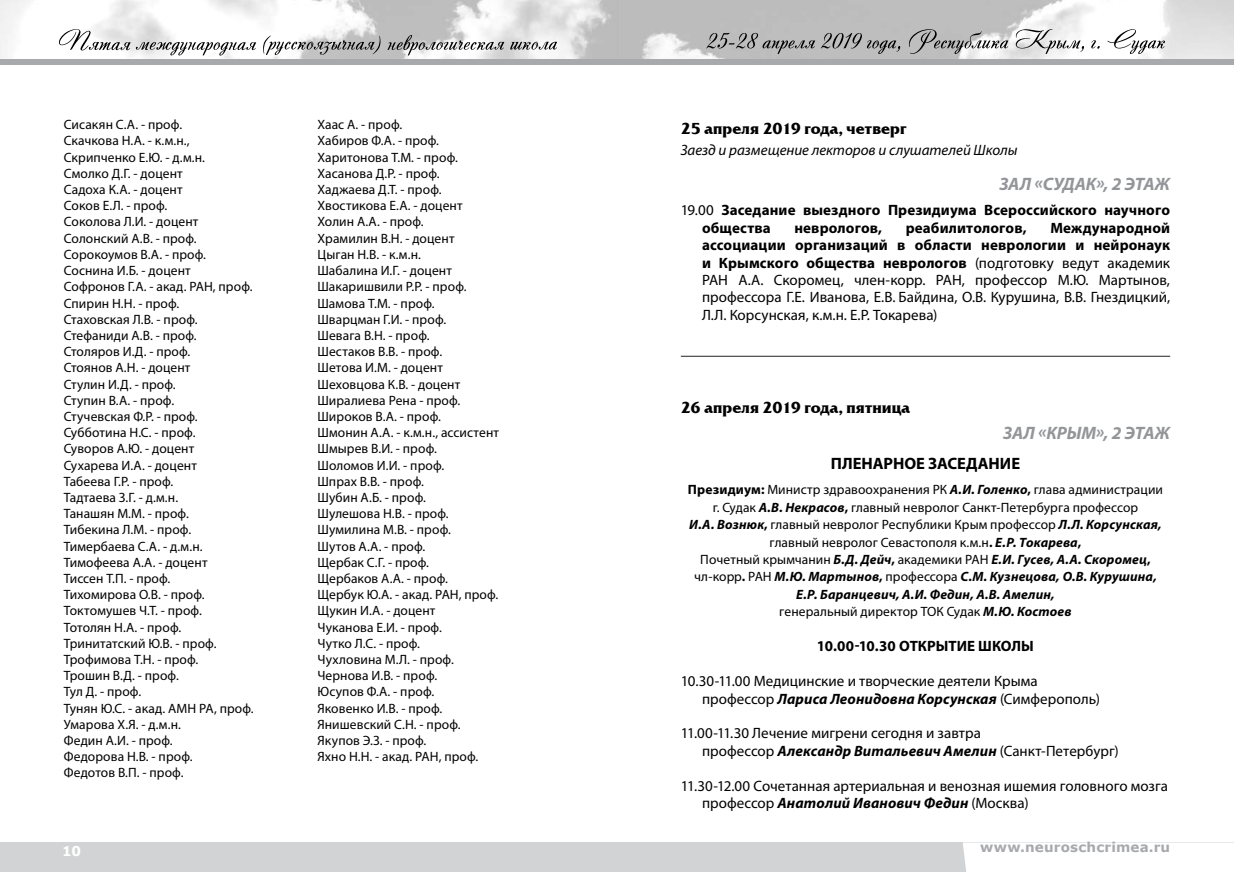
<style>
.page{position:relative;width:1234px;height:872px;background:#fff}
.page>*{position:absolute;margin:0;border:0;box-sizing:border-box;transform-origin:0 0}
.t1{font:italic 700 18px "Myriad Pro";letter-spacing:-.005em;color:#939598}
.t2{font:700 16.5px "Myriad Pro";letter-spacing:.005em;color:#000}
.t3{font:700 15.75px "Friz Quadrata C";letter-spacing:.01em;color:#000}
.t4{font:15px/17.4px "Myriad Pro";letter-spacing:.005em;color:#000}
.t5{font:700 15px/17.4px "Myriad Pro";letter-spacing:.01em;color:#000}
.t6{font:italic 15px "Myriad Pro";color:#000}
.t7{font:13.5px/16.2px "Myriad Pro";letter-spacing:.01em;color:#000}
.t8{font:700 13.5px "Verdana";letter-spacing:.015em;color:#a7a9ac}
.t9{font:700 13.5px "Verdana";color:#fff}
.s1{font-weight:400}
.s2{font-weight:700}
.s3{font-weight:700;font-style:italic}
</style>
<div class="page">
<img style="left:0;top:0;width:1233px;height:59px">
<div style="left:0;top:59px;width:617px;height:5px;background:#a7a9ac"></div>
<div style="left:0;top:842px;width:617px;height:30px;background:#d1d3d4"></div>
<svg style="left:136px;top:42px;width:120px;height:14px"></svg>
<svg style="left:263px;top:36px;width:117px;height:19px"></svg>
<svg style="left:59px;top:29px;width:71px;height:22px"></svg>
<svg style="left:387px;top:35px;width:117px;height:20px"></svg>
<svg style="left:510px;top:42px;width:47px;height:8px"></svg>
<svg style="left:706px;top:33px;width:194px;height:21px;background:#a1a1a1"></svg>
<svg style="left:908px;top:29px;width:100px;height:25px;background:#b0b0b0"></svg>
<svg style="left:1015px;top:29px;width:68px;height:25px"></svg>
<svg style="left:1090px;top:40px;width:9px;height:9px"></svg>
<svg style="left:1107px;top:29px;width:57px;height:25px"></svg>
<div style="left:617px;top:59px;width:616px;height:5px;background:#a7a9ac"></div>
<div style="left:617px;top:842px;width:616px;height:30px;background:#d1d3d4"></div>
<div style="left:963px;top:842px;width:270px;height:30px;background:#fff"></div>
<hr style="left:680px;top:356px;width:489px;height:1px;background:#222">
<p class="t7" style="left:64px;top:116px;width:191px">Сисакян С.А. - проф.<br>Скачкова Н.А. - к.м.н.,<br>Скрипченко Е.Ю. - д.м.н.<br>Смолко Д.Г. - доцент<br>Садоха К.А. - доцент<br>Соков Е.Л. - проф.<br>Соколова Л.И. - доцент<br>Солонский А.В. - проф.<br>Сорокоумов В.А. - проф.<br>Соснина И.Б. - доцент<br>Софронов Г.А. - акад. РАН, проф.<br>Спирин Н.Н. - проф.<br>Стаховская Л.В. - проф.<br>Стефаниди А.В. - проф.<br>Столяров И.Д. - проф.<br>Стоянов А.Н. - доцент<br>Стулин И.Д. - проф.<br>Ступин В.А. - проф.<br>Стучевская Ф.Р. - проф.<br>Субботина Н.С. - проф.<br>Суворов А.Ю. - доцент<br>Сухарева И.А. - доцент<br>Табеева Г.Р. - проф.<br>Тадтаева З.Г. - д.м.н.<br>Танашян М.М. - проф.<br>Тибекина Л.М. - проф.<br>Тимербаева С.А. - д.м.н.<br>Тимофеева А.А. - доцент<br>Тиссен Т.П. - проф.<br>Тихомирова О.В. - проф.<br>Токтомушев Ч.Т. - проф.<br>Тотолян Н.А. - проф.<br>Тринитатский Ю.В. - проф.<br>Трофимова Т.Н. - проф.<br>Трошин В.Д. - проф.<br>Тул Д. - проф.<br>Тунян Ю.С. - акад. АМН РА, проф.<br>Умарова Х.Я. - д.м.н.<br>Федин А.И. - проф.<br>Федорова Н.В. - проф.<br>Федотов В.П. - проф.</p>
<p class="t7" style="left:317px;top:116px;width:183px">Хаас А. - проф.<br>Хабиров Ф.А. - проф.<br>Харитонова Т.М. - проф.<br>Хасанова Д.Р. - проф.<br>Хаджаева Д.Т. - проф.<br>Хвостикова Е.А. - доцент<br>Холин А.А. - проф.<br>Храмилин В.Н. - доцент<br>Цыган Н.В. - к.м.н.<br>Шабалина И.Г. - доцент<br>Шакаришвили Р.Р. - проф.<br>Шамова Т.М. - проф.<br>Шварцман Г.И. - проф.<br>Шевага В.Н. - проф.<br>Шестаков В.В. - проф.<br>Шетова И.М. - доцент<br>Шеховцова К.В. - доцент<br>Ширалиева Рена - проф.<br>Широков В.А. - проф.<br>Шмонин А.А. - к.м.н., ассистент<br>Шмырев В.И. - проф.<br>Шоломов И.И. - проф.<br>Шпрах В.В. - проф.<br>Шубин А.Б. - проф.<br>Шулешова Н.В. - проф.<br>Шумилина М.В. - проф.<br>Шутов А.А. - проф.<br>Щербак С.Г. - проф.<br>Щербаков А.А. - проф.<br>Щербук Ю.А. - акад. РАН, проф.<br>Щукин И.А. - доцент<br>Чуканова Е.И. - проф.<br>Чутко Л.С. - проф.<br>Чухловина М.Л. - проф.<br>Чернова И.В. - проф.<br>Юсупов Ф.А. - проф.<br>Яковенко И.В. - проф.<br>Янишевский С.Н. - проф.<br>Якупов Э.З. - проф.<br>Яхно Н.Н. - акад. РАН, проф.</p>
<p class="t3" style="left:680px;top:119px;width:227px">25 апреля 2019 года, четверг</p>
<p class="t6" style="left:680px;top:141px;width:338px">Заезд и размещение лекторов и слушателей Школы</p>
<h1 class="t1" style="left:999px;top:172px;width:170px">Зал «Судак», 2 эта ж</h1>
<p class="t5" style="left:702px;top:201px;width:469px;text-indent:-21px"><span class="s1">19.00</span> Заседание выездного Президиума Всероссийского научного общества</p>
<p class="t5" style="left:794px;top:218px;width:89px">неврологов,</p>
<p class="t5" style="left:905px;top:218px;width:122px">реабилитологов,</p>
<p class="t4" style="left:702px;top:219px;width:469px;text-align:justify;text-indent:348px"><span class="s2">Международной ассоциации организаций в области неврологии и нейронаук и Крымского общества неврологов</span> (подготовку ведут академик РАН А.А. Скоромец, член-корр. РАН, профессор М.Ю. Мартынов, профессора Г.Е. Иванова, Е.В. Байдина, О.В. Курушина, В.В. Гнездицкий, Л.Л. Корсунская, к.м.н. Е.Р. Токарева)</p>
<p class="t3" style="left:680px;top:398px;width:231px">26 апреля 2019 года, пятница</p>
<h1 class="t1" style="left:1002px;top:421px;width:10px">зал</h1>
<h1 class="t1" style="left:1037px;top:421px;width:131px">«Крым», 2 эта ж</h1>
<p class="t2" style="left:830px;top:452px;width:191px">Пленарное заседание</p>
<p class="t7" style="left:687px;top:481px;width:476px;line-height:17.4px;text-align:center"><span class="s2">Президиум:</span> Министр здравоохранения РК <span class="s3">А.И. Голенко</span><span class="s2">,</span> глава администрации г. Судак <span class="s3">А.В. Некрасов</span><span class="s2">,</span> главный невролог Санкт-Петербурга профессор<br><span class="s3">И.А. Вознюк</span><span class="s2">,</span> главный невролог Республики Крым профессор <span class="s3">Л.Л</span><span class="s2">.</span> <span class="s3">Корсунская, </span>главный невролог Севастополя к.м.н<span class="s2">.</span> <span class="s3">Е.Р. Токарева</span><span class="s2">,<br></span>Почетный крымчанин <span class="s3">Б.Д. Дейч</span><span class="s2">,</span> академики РАН <span class="s3">Е.И. Гусев, А.А. Скоромец</span><span class="s2">, </span>чл-корр<span class="s2">.</span> РАН <span class="s3">М.Ю. Мартынов</span><span class="s2">,</span> профессора <span class="s3">С.М. Кузнецова, О.В. Курушина, Е.Р. Баранцевич, А.И. Федин, А.В. Амелин,<br></span>генеральный директор ТО К Судак <span class="s3">М.Ю. Костоев</span></p>
<p class="t5" style="left:816px;top:637px;width:219px">10.00-10.30 Открытие Школы</p>
<p class="t4" style="left:702px;top:672px;width:399px;text-indent:-21px">10.30-11.00 Медицинские и творческие деятели Крыма профессор <span class="s3">Лариса Леонидовна Корсунская</span> (Симферополь)</p>
<p class="t4" style="left:702px;top:724px;width:418px;text-indent:-21px">11.00-11.30 Лечение мигрени сегодня и завтра<br>профессор <span class="s3">Александр Витальевич Амелин</span> (Санкт-Петербург)</p>
<p class="t4" style="left:702px;top:776px;width:467px;text-indent:-21px">11.30-12.00 Сочетанная артериальная и венозная ишемия головного мозга профессор <span class="s3">Анатолий Иванович Федин</span> (Москва)</p>
<p class="t9" style="left:62px;top:842px;width:20px">10</p>
<p class="t8" style="left:979px;top:838px;width:191px">www.neuroschcrimea.ru</p>
</div>
